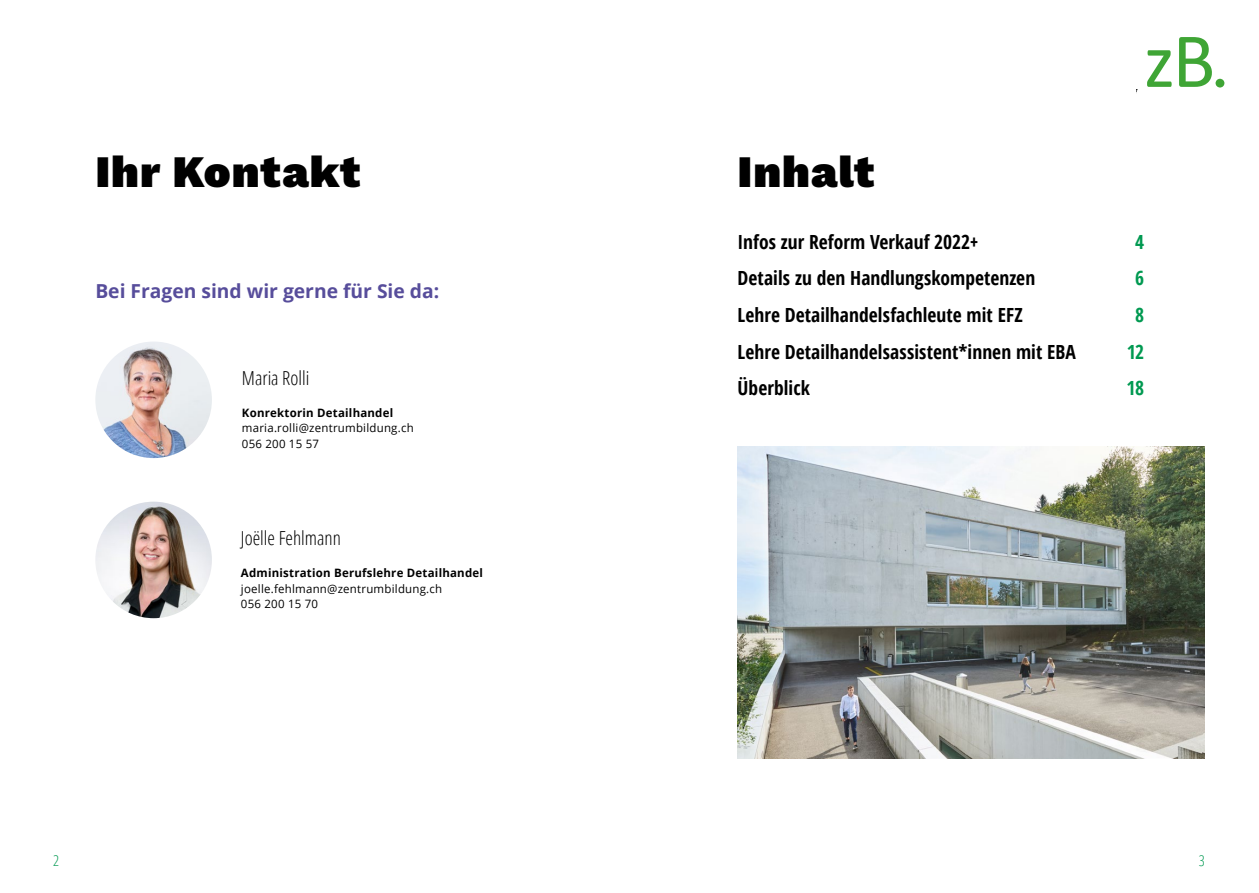
<style>
.page{position:relative;width:1259px;height:893px;background:#fff}
.page>*{position:absolute;margin:0;border:0;box-sizing:border-box;transform-origin:0 0}
.t1{font:900 45px "Work Sans";letter-spacing:.02em;color:#000}
.t2{font:700 19.5px "Open Sans Condensed";letter-spacing:.005em;color:#000}
.t3{font:700 19.5px "Open Sans Condensed";color:#009951}
.t4{font:700 19.2px "Open Sans";color:#574d9b}
.t5{font:300 19.2px "Open Sans Condensed";color:#000}
.t6{font:300 15px "Open Sans Condensed";color:#009951}
.t7{font:11.55px/15.5px "Open Sans";letter-spacing:.02em;color:#000}
.t8{font:700 11.55px "Open Sans";letter-spacing:.02em;color:#000}
</style>
<div class="page">
<img style="left:95px;top:502px;width:117px;height:116px;border-radius:58px">
<img style="left:95px;top:342px;width:117px;height:116px;border-radius:58px">
<img style="left:737px;top:446px;width:467px;height:312px">
<svg style="left:1147px;top:50px;width:24px;height:37px"></svg>
<svg style="left:1179px;top:37px;width:33px;height:50px"></svg>
<div style="left:1215px;top:79px;width:9px;height:9px;background:#3fa535;border-radius:50%"></div>
<h1 class="t1" style="left:95px;top:138px;width:267px">Ihr Kontakt</h1>
<h1 class="t1" style="left:737px;top:138px;width:138px">Inhalt</h1>
<p class="t4" style="left:95px;top:278px;width:345px">Bei Fragen sind wir gerne für Sie da:</p>
<p class="t5" style="left:242px;top:365px;width:69px">Maria Rolli</p>
<p class="t8" style="left:242px;top:405px;width:153px">Konrektorin Detailhandel</p>
<p class="t7" style="left:242px;top:420px;width:173px">maria.rolli@zentrumbildung.ch<br>056 200 15 57</p>
<p class="t5" style="left:241px;top:525px;width:102px">Joëlle Fehlmann</p>
<p class="t8" style="left:241px;top:565px;width:243px">Administration Berufslehre Detailhandel</p>
<p class="t7" style="left:241px;top:580px;width:203px">joelle.fehlmann@zentrumbildung.ch<br>056 200 15 70</p>
<p class="t2" style="left:737px;top:228px;width:242px">Infos zur Reform Verkauf 2022+</p>
<p class="t3" style="left:1135px;top:228px;width:11px">4</p>
<p class="t2" style="left:737px;top:265px;width:299px">Details zu den Handlungskompetenzen</p>
<p class="t3" style="left:1135px;top:265px;width:11px">6</p>
<p class="t2" style="left:737px;top:301px;width:286px">Lehre Detailhandelsfachleute mit EFZ</p>
<p class="t3" style="left:1135px;top:301px;width:11px">8</p>
<p class="t2" style="left:737px;top:338px;width:340px">Lehre Detailhandelsassistent*innen mit EBA</p>
<p class="t3" style="left:1126px;top:338px;width:19px">12</p>
<p class="t2" style="left:737px;top:375px;width:74px">Überblick</p>
<p class="t3" style="left:1126px;top:375px;width:19px">18</p>
<p class="t6" style="left:53px;top:851px;width:7px">2</p>
<p class="t6" style="left:1198px;top:851px;width:7px">3</p>
</div>
